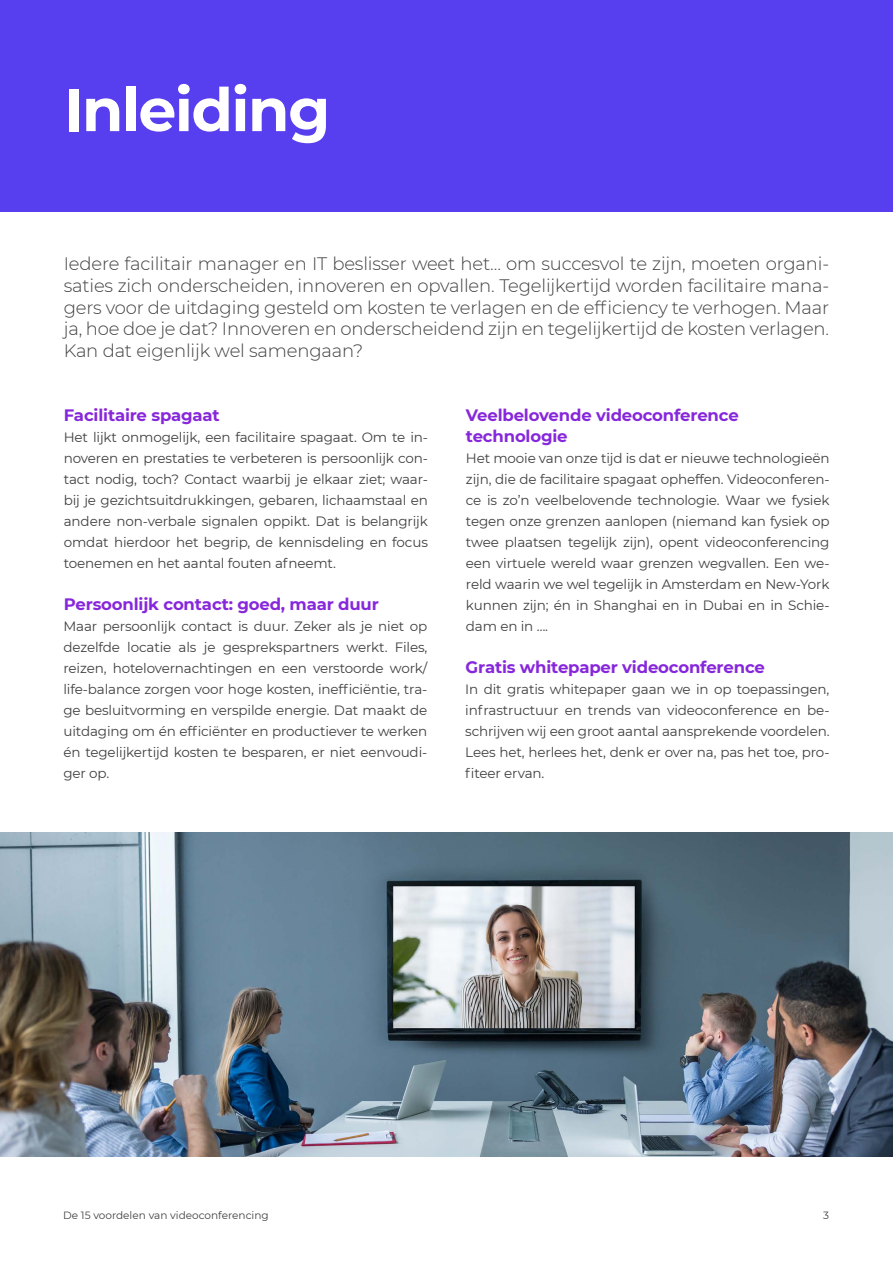
<style>
.page{position:relative;width:893px;height:1263px;background:#fff}
.page>*{position:absolute;margin:0;border:0;box-sizing:border-box;transform-origin:0 0}
.t1{font:700 60px "Montserrat";letter-spacing:-.025em;color:#fff}
.t2{font:300 18px/21.6px "Montserrat";letter-spacing:-.01em;color:#404040;text-align:justify}
.t3{font:700 16.5px/21px "Montserrat";letter-spacing:-.01em;color:#8727db}
.t4{font:13.5px/21px "Montserrat";letter-spacing:-.01em;color:#404040;text-align:justify}
.t5{font:10.5px "Montserrat";color:#404040}
</style>
<div class="page">
<div style="left:0;top:0;width:893px;height:211px;background:#573eef"></div>
<img style="left:0;top:832px;width:893px;height:324px">
<h1 class="t1" style="left:64px;top:67px;width:268px">Inleiding</h1>
<p class="t2" style="left:64px;top:253px;width:767px">Iedere facilitair manager en IT beslisser weet het… om succesvol te zijn, moeten organi&shy;saties zich onderscheiden, innoveren en opvallen. Tegelijkertijd worden facilitaire mana&shy;gers voor de uitdaging gesteld om kosten te verlagen en de efficiency te verhogen. Maar ja, hoe doe je dat? Innoveren en onderscheidend zijn en tegelijkertijd de kosten verlagen.<br>Kan dat eigenlijk wel samengaan?</p>
<p class="t3" style="left:64px;top:404px;width:157px">Facilitaire spagaat</p>
<p class="t4" style="left:64px;top:426px;width:366px">Het lijkt onmogelijk, een facilitaire spagaat. Om te in&shy;noveren en prestaties te verbeteren is persoonlijk con&shy;tact nodig, toch? Contact waarbij je elkaar ziet; waar&shy;bij je gezichtsuitdrukkingen, gebaren, lichaamstaal en andere non-verbale signalen oppikt. Dat is belangrijk omdat hierdoor het begrip, de kennisdeling en focus toenemen en het aantal fouten afneemt.</p>
<p class="t3" style="left:64px;top:593px;width:317px">Persoonlijk contact: goed, maar duur</p>
<p class="t4" style="left:63px;top:615px;width:365px">Maar persoonlijk contact is duur. Zeker als je niet op dezelfde locatie als je gesprekspartners werkt. Files, reizen, hotelovernachtingen en een verstoorde work/ life-balance zorgen voor hoge kosten, inefficiëntie, tra&shy;ge besluitvorming en verspilde energie. Dat maakt de uitdaging om én efficiënter en productiever te werken én tegelijkertijd kosten te besparen, er niet eenvoudi&shy;ger op.</p>
<p class="t3" style="left:466px;top:404px;width:274px">Veelbelovende videoconference technologie</p>
<p class="t4" style="left:466px;top:447px;width:365px">Het mooie van onze tijd is dat er nieuwe technologieën zijn, die de facilitaire spagaat opheffen. Videoconferen&shy;ce is zo’n veelbelovende technologie. Waar we fysiek tegen onze grenzen aanlopen (niemand kan fysiek op twee plaatsen tegelijk zijn), opent videoconferencing een virtuele wereld waar grenzen wegvallen. Een we&shy;reld waarin we wel tegelijk in Amsterdam en New-York kunnen zijn; én in Shanghai en in Dubai en in Schie&shy;dam en in ….</p>
<p class="t3" style="left:466px;top:656px;width:301px">Gratis whitepaper videoconference</p>
<p class="t4" style="left:465px;top:678px;width:366px">In dit gratis whitepaper gaan we in op toepassingen, infrastructuur en trends van videoconference en be&shy;schrijven wij een groot aantal aansprekende voordelen.<br>Lees het, herlees het, denk er over na, pas het toe, pro&shy;fiteer ervan.</p>
<p class="t5" style="left:63px;top:1208px;width:207px">De 15 voordelen van videoconferencing</p>
<p class="t5" style="left:823px;top:1208px;width:7px">3</p>
</div>
